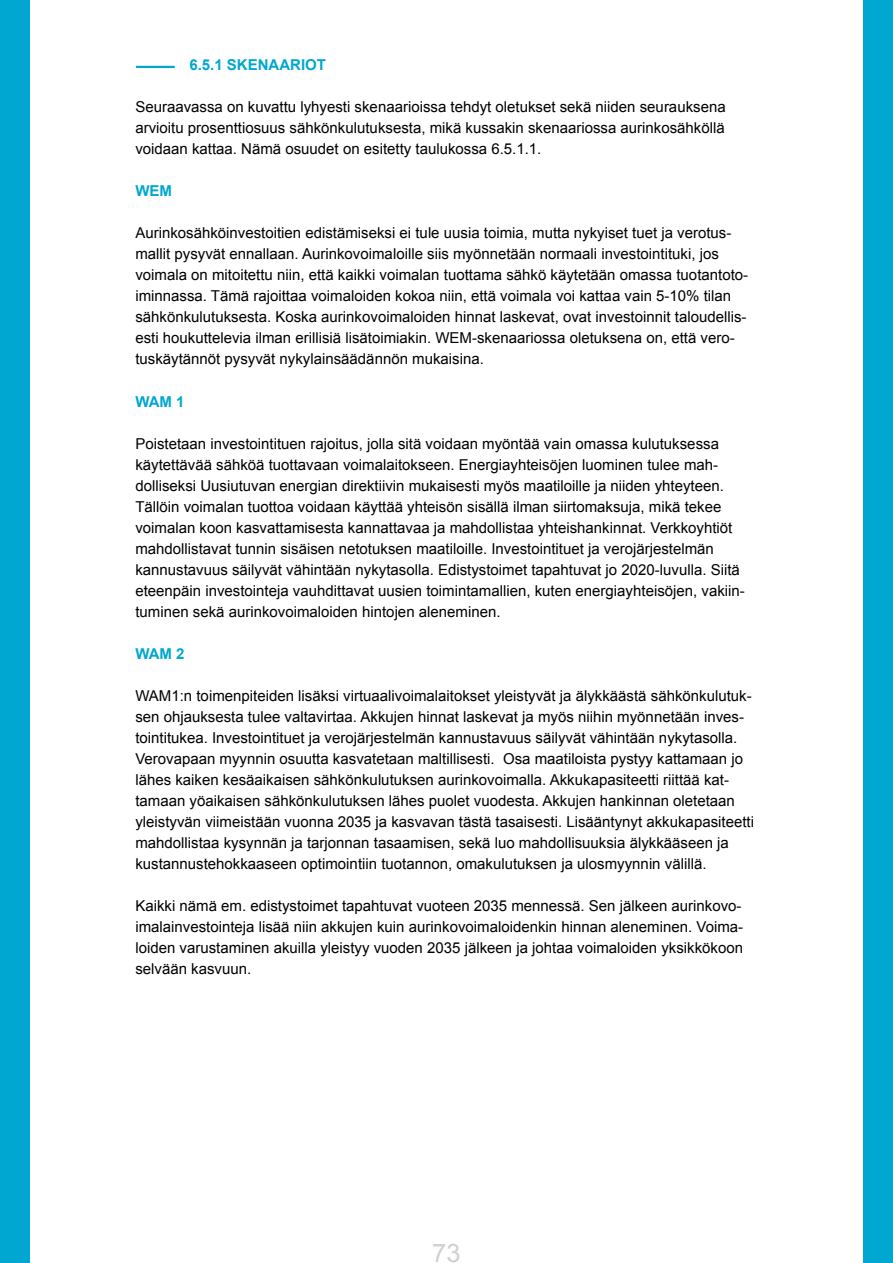
<style>
.page{position:relative;width:893px;height:1263px;background:#fff}
.page>*{position:absolute;margin:0;border:0;box-sizing:border-box;transform-origin:0 0}
.t1{font:25.5px "Arial";color:#d0d0d0}
.t2{font:15px/21px "Arial";color:#000}
.t3{font:700 15px "Arial";color:#00a7d1}
</style>
<div class="page">
<div style="left:863px;top:0;width:30px;height:1263px;background:#00a7d1"></div>
<div style="left:0;top:0;width:30px;height:1263px;background:#00a7d1"></div>
<hr style="left:136px;top:66px;width:39px;height:2px;background:#00a7d1">
<p class="t3" style="left:189px;top:55px;width:138px">6.5.1 SKENAARIOT</p>
<p class="t2" style="left:135px;top:97px;width:592px;text-align:justify">Seuraavassa on kuvattu lyhyesti skenaarioissa tehdyt oletukset sekä niiden seurauksena arvioitu prosenttiosuus sähkönkulutuksesta, mikä kussakin skenaariossa aurinkosähköllä voidaan kattaa. Nämä osuudet on esitetty taulukossa 6.5.1.1.</p>
<p class="t3" style="left:135px;top:181px;width:38px">WEM</p>
<p class="t2" style="left:135px;top:223px;width:614px">Aurinkosähköinvestoitien edistämiseksi ei tule uusia toimia, mutta nykyiset tuet ja verotus&shy;mallit pysyvät ennallaan. Aurinkovoimaloille siis myönnetään normaali investointituki, jos voimala on mitoitettu niin, että kaikki voimalan tuottama sähkö käytetään omassa tuotantoto&shy;iminnassa. Tämä rajoittaa voimaloiden kokoa niin, että voimala voi kattaa vain 5-10% tilan sähkönkulutuksesta. Koska aurinkovoimaloiden hinnat laskevat, ovat investoinnit taloudellis&shy;esti houkuttelevia ilman erillisiä lisätoimiakin. WEM-skenaariossa oletuksena on, että vero&shy;tuskäytännöt pysyvät nykylainsäädännön mukaisina.</p>
<p class="t3" style="left:135px;top:391px;width:51px">WAM 1</p>
<p class="t2" style="left:135px;top:433px;width:611px">Poistetaan investointituen rajoitus, jolla sitä voidaan myöntää vain omassa kulutuksessa käytettävää sähköä tuottavaan voimalaitokseen. Energiayhteisöjen luominen tulee mah&shy;dolliseksi Uusiutuvan energian direktiivin mukaisesti myös maatiloille ja niiden yhteyteen.<br>Tällöin voimalan tuottoa voidaan käyttää yhteisön sisällä ilman siirtomaksuja, mikä tekee voimalan koon kasvattamisesta kannattavaa ja mahdollistaa yhteishankinnat. Verkkoyhtiöt mahdollistavat tunnin sisäisen netotuksen maatiloille. Investointituet ja verojärjestelmän kannustavuus säilyvät vähintään nykytasolla. Edistystoimet tapahtuvat jo 2020-luvulla. Siitä eteenpäin investointeja vauhdittavat uusien toimintamallien, kuten energiayhteisöjen, vakiin&shy;tuminen sekä aurinkovoimaloiden hintojen aleneminen.</p>
<p class="t3" style="left:135px;top:643px;width:51px">WAM 2</p>
<p class="t2" style="left:135px;top:685px;width:620px">WAM1:n toimenpiteiden lisäksi virtuaalivoimalaitokset yleistyvät ja älykkäästä sähkönkulutuk&shy;sen ohjauksesta tulee valtavirtaa. Akkujen hinnat laskevat ja myös niihin myönnetään inves&shy;tointitukea. Investointituet ja verojärjestelmän kannustavuus säilyvät vähintään nykytasolla.<br>Verovapaan myynnin osuutta kasvatetaan maltillisesti. Osa maatiloista pystyy kattamaan jo lähes kaiken kesäaikaisen sähkönkulutuksen aurinkovoimalla. Akkukapasiteetti riittää kat&shy;tamaan yöaikaisen sähkönkulutuksen lähes puolet vuodesta. Akkujen hankinnan oletetaan yleistyvän viimeistään vuonna 2035 ja kasvavan tästä tasaisesti. Lisääntynyt akkukapasiteetti mahdollistaa kysynnän ja tarjonnan tasaamisen, sekä luo mahdollisuuksia älykkääseen ja kustannustehokkaaseen optimointiin tuotannon, omakulutuksen ja ulosmyynnin välillä.</p>
<p class="t2" style="left:135px;top:895px;width:609px;text-align:justify">Kaikki nämä em. edistystoimet tapahtuvat vuoteen 2035 mennessä. Sen jälkeen aurinkovo&shy;imalainvestointeja lisää niin akkujen kuin aurinkovoimaloidenkin hinnan aleneminen. Voima&shy;loiden varustaminen akuilla yleistyy vuoden 2035 jälkeen ja johtaa voimaloiden yksikkökoon selvään kasvuun.</p>
<h1 class="t1" style="left:432px;top:1236px;width:30px">73</h1>
</div>
